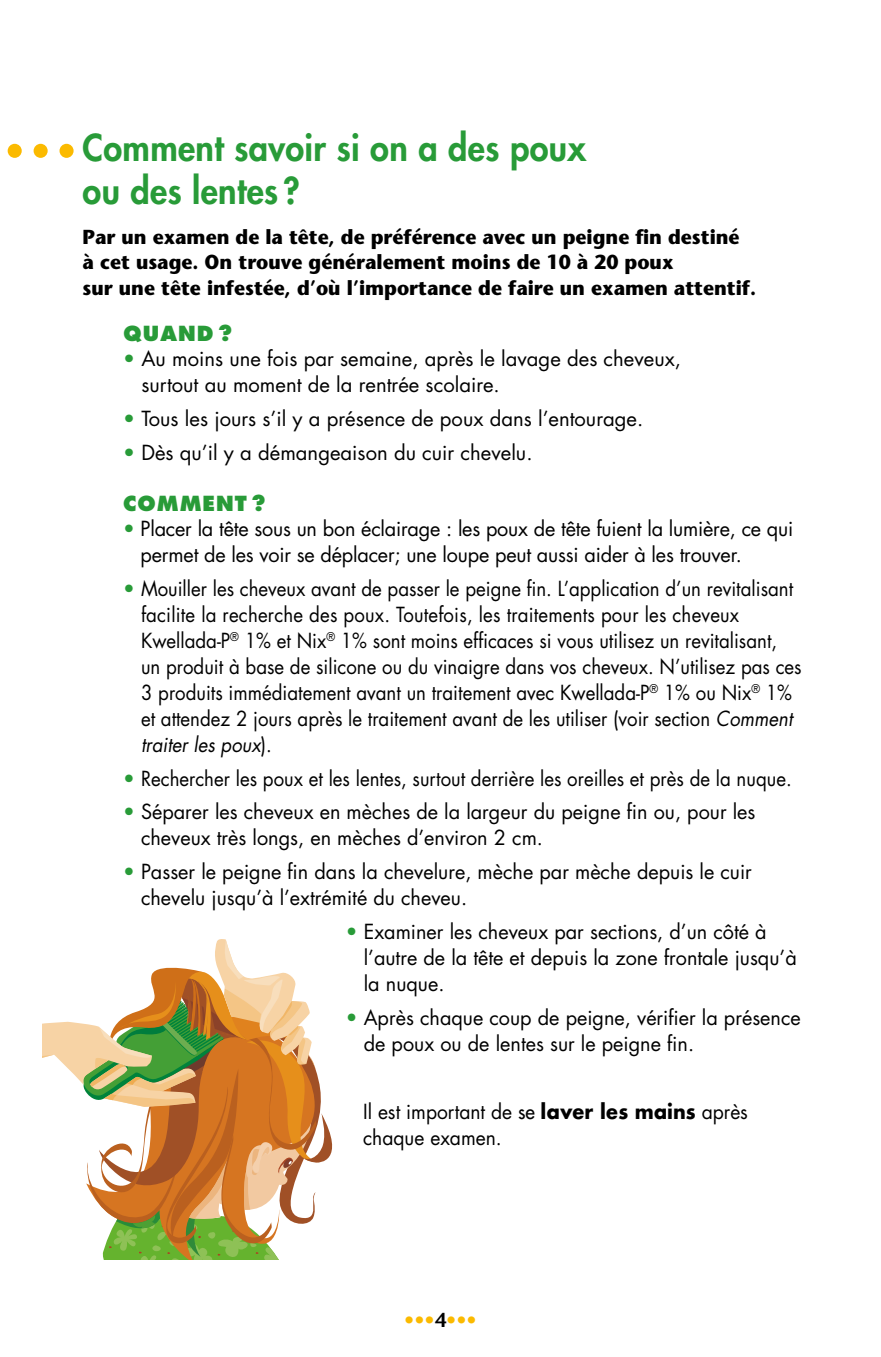
<style>
.page{position:relative;width:881px;height:1357px;background:#fff}
.page>*{position:absolute;margin:0;border:0;box-sizing:border-box;transform-origin:0 0}
.Titre{font:800 36px/42.8px "Futura";letter-spacing:.01em;color:#289b38;scale:.95 1}
.Texte_courant{font:20.25px/25.9px "Futura";color:#000}
.Texte_courant-2{font:20.25px/25.9px "Futura";color:#000;scale:.92 1}
.Texte_courant-3{font:700 20.25px/25.9px "Stone Sans";color:#000;scale:.95 1}
.Texte_courant-4{font:20.25px/25.9px "Futura";color:#000;scale:.95 1}
.Texte_courant-5{font:800 20.25px "Futura";letter-spacing:.05em;color:#289b38}
.t1{font:600 20.25px "Stone Sans";color:#fbba00}
.s1{color:#289b38}
.s2{font-style:italic}
.s3{font-style:inherit}
.s4{font-weight:700}
.s5{color:#000}
</style>
<div class="page">
<svg style="left:43px;top:939px;width:290px;height:321px"></svg>
<div style="left:60px;top:144px;width:14px;height:14px;background:#fbba00;border-radius:50%"></div>
<div style="left:34px;top:144px;width:14px;height:14px;background:#fbba00;border-radius:50%"></div>
<div style="left:8px;top:144px;width:14px;height:14px;background:#fbba00;border-radius:50%"></div>
<p class="Titre" style="left:83px;top:126px;width:531px">Comment savoir si on a des poux ou des lentes ?</p>
<p class="Texte_courant-3" style="left:83px;top:223px;width:710px">Par un examen de la tête, de préférence avec un peigne fin destiné<br>à cet usage. On trouve généralement moins de 10 à 20 poux<br>sur une tête infestée, d’où l’importance de faire un examen attentif.</p>
<p class="Texte_courant-5" style="left:123px;top:320px;width:111px">QUAND ?</p>
<p class="Texte_courant" style="left:141px;top:346px;width:541px;text-indent:-18px"><span class="s1">•</span> Au moins une fois par semaine, après le lavage des cheveux, surtout au moment de la rentrée scolaire.</p>
<p class="Texte_courant" style="left:123px;top:406px;width:522px"><span class="s1">•</span> Tous les jours s’il y a présence de poux dans l’entourage.</p>
<p class="Texte_courant" style="left:123px;top:440px;width:411px"><span class="s1">•</span> Dès qu’il y a démangeaison du cuir chevelu.</p>
<p class="Texte_courant-5" style="left:123px;top:490px;width:144px">COMMENT ?</p>
<p class="Texte_courant" style="left:141px;top:516px;width:654px;text-indent:-17px"><span class="s1">•</span> Placer la tête sous un bon éclairage : les poux de tête fuient la lumière, ce qui permet de les voir se déplacer; une loupe peut aussi aider à les trouver.</p>
<p class="Texte_courant-2" style="left:141px;top:575px;width:720px;text-indent:-18px"><span class="s1">•</span> Mouiller les cheveux avant de passer le peigne fin. L’application d’un revitalisant facilite la recherche des poux. Toutefois, les traitements pour les cheveux Kwellada-P<sup>®</sup> 1% et Nix<sup>®</sup> 1% sont moins efficaces si vous utilisez un revitalisant,<br>un produit à base de silicone ou du vinaigre dans vos cheveux. N’utilisez pas ces 3 produits immédiatement avant un traitement avec Kwellada-P<sup>®</sup> 1% ou Nix<sup>®</sup> 1% et attendez 2 jours après le traitement avant de les utiliser (voir section <span class="s2">Comment traiter les poux</span>).</p>
<p class="Texte_courant-2" style="left:123px;top:765px;width:728px"><span class="s1">•</span> Rechercher les poux et les lentes, surtout derrière les oreilles et près de la nuque.</p>
<p class="Texte_courant" style="left:141px;top:799px;width:616px;text-indent:-18px"><span class="s1">•</span> Séparer les cheveux en mèches de la largeur du peigne fin ou, pour les cheveux très longs, en mèches d’environ 2 cm.</p>
<p class="Texte_courant" style="left:141px;top:859px;width:612px;text-indent:-18px"><span class="s1">•</span> Passer le peigne fin dans la chevelure, mèche par mèche depuis le cuir chevelu jusqu’à l’extrémité du cheveu.</p>
<p class="Texte_courant" style="left:364px;top:918px;width:434px;text-indent:-18px"><span class="s1">•</span> Examiner les cheveux par sections, d’un côté à l’autre de la tête et depuis la zone frontale jusqu’à la nuque.</p>
<p class="Texte_courant" style="left:364px;top:1004px;width:438px;text-indent:-18px"><span class="s1">•</span> Après chaque coup de peigne, vérifier la présence de poux ou de lentes sur le peigne fin.</p>
<p class="Texte_courant-4" style="left:363px;top:1098px;width:407px">Il est important de <span class="s3">se</span> <span class="s4">laver les mains</span> après chaque examen.</p>
<p class="t1" style="left:404px;top:1307px;width:74px">•••<span class="s5">4</span>•••</p>
</div>
